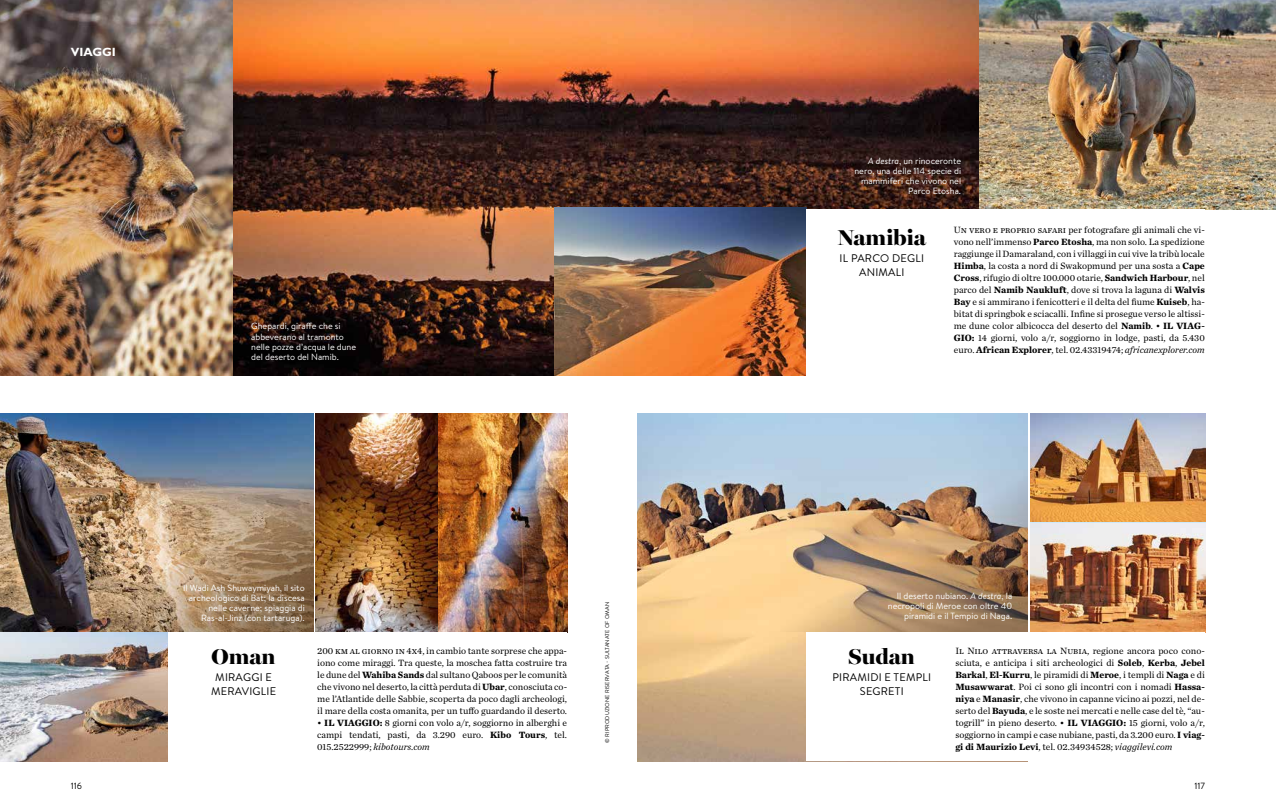
<style>
.page{position:relative;width:1276px;height:808px;background:#fff}
.page>*{position:absolute;margin:0;border:0;box-sizing:border-box;transform-origin:0 0}
.t1{font:900 21.5px "Miller Banner";color:#000}
.t2{font:700 12px "Gill Sans Std";color:#fff}
.t3{font:11px/14px "Brandon Text";letter-spacing:.02em;color:#000;text-align:center}
.t4{font:9.5px/12px "Chronicle Text G1";color:#000;text-align:justify}
.t5{font:9px/10px "Brandon Text";color:#fff;text-align:right}
.t6{font:9px "Brandon Text";color:#000}
.t7{font:5.5px "Brandon Grotesque";letter-spacing:.02em;color:#000}
.s1{font-style:italic}
.s2{font-weight:700}
</style>
<div class="page">
<img style="left:978px;top:0;width:298px;height:209px">
<img style="left:0;top:0;width:233px;height:376px">
<img style="left:233px;top:0;width:745px;height:376px">
<img style="left:555px;top:207px;width:251px;height:169px">
<img style="left:0;top:413px;width:313px;height:219px">
<img style="left:315px;top:413px;width:123px;height:219px">
<img style="left:438px;top:413px;width:129px;height:219px">
<img style="left:0;top:632px;width:168px;height:129px">
<img style="left:1030px;top:413px;width:175px;height:108px">
<img style="left:638px;top:413px;width:390px;height:348px">
<img style="left:1030px;top:523px;width:175px;height:109px">
<img style="left:66px;top:477px;width:247px;height:155px">
<img style="left:780px;top:477px;width:248px;height:155px">
<div style="left:806px;top:632px;width:399px;height:129px;background:#fff"></div>
<div style="left:806px;top:209px;width:399px;height:172px;background:#fff"></div>
<p class="t2" style="left:71px;top:45px;width:47px">VIAGGI</p>
<p class="t5" style="left:251px;top:321px;width:106px;text-align:left">Ghepardi, giraffe che si abbeverano al tramonto nelle pozze d’acqua le dune del deserto del Namib.</p>
<p class="t5" style="left:854px;top:156px;width:108px"><span class="s1">A destra</span>, un rinoceronte nero, una delle 114 specie di mammiferi che vivono nel<br>Parco Etosha.</p>
<h1 class="t1" style="left:837px;top:224px;width:90px">Namibia</h1>
<p class="t3" style="left:839px;top:250px;width:86px">IL PARCO DEGLI<br>ANIMALI</p>
<p class="t4" style="left:954px;top:223px;width:252px">Un vero e proprio safari per fotografare gli animali che vi&shy;vono nell’immenso <span class="s2">Parco Etosha</span>, ma non solo. La spedizione raggiunge il Damaraland, con i villaggi in cui vive la tribù locale <span class="s2">Himba</span>, la costa a nord di Swakopmund per una sosta a <span class="s2">Cape Cross</span>, rifugio di oltre 100.000 otarie, <span class="s2">Sandwich Harbour</span>, nel parco del <span class="s2">Namib Naukluft</span>, dove si trova la laguna di <span class="s2">Walvis Bay</span> e si ammirano i fenicotteri e il delta del fiume <span class="s2">Kuiseb</span>, ha&shy;bitat di springbok e sciacalli. Infine si prosegue verso le altissi&shy;me dune color albicocca del deserto del <span class="s2">Namib</span>. • <span class="s2">IL VIAG-GIO:</span> 14 giorni, volo a/r, soggiorno in lodge, pasti, da 5.430 euro. <span class="s2">African Explorer</span>, tel. 02.43319474; <span class="s1">africanexplorer.com</span></p>
<p class="t5" style="left:183px;top:582px;width:123px">Il Wadi Ash Shuwaymiyah, il sito archeologico di Bat; la discesa nelle caverne; spiaggia di<br>Ras-al-Jinz (con tartaruga).</p>
<p class="t5" style="left:888px;top:590px;width:126px">Il deserto nubiano. <span class="s1">A destra</span>, la necropoli di Meroe con oltre 40 piramidi e il Tempio di Naga.</p>
<p class="t7" style="left:603px;top:743px;width:142px;rotate:-90deg">© RIPRODUZIONE RISERVATA - SULTANATE OF OMAN</p>
<p class="t4" style="left:317px;top:644px;width:251px">200 km al giorno in 4x4, in cambio tante sorprese che appa&shy;iono come miraggi. Tra queste, la moschea fatta costruire tra le dune del <span class="s2">Wahiba Sands</span> dal sultano Qaboos per le comunità che vivono nel deserto, la città perduta di <span class="s2">Ubar</span>, conosciuta co&shy;me l’Atlantide delle Sabbie, scoperta da poco dagli archeologi, il mare della costa omanita, per un tuffo guardando il deserto.</p>
<p class="t4" style="left:317px;top:716px;width:251px">• <span class="s2">IL VIAGGIO:</span> 8 giorni con volo a/r, soggiorno in alberghi e campi tendati, pasti, da 3.290 euro. <span class="s2">Kibo Tours</span>, tel.<br>015.2522999; <span class="s1">kibotours.com</span></p>
<p class="t4" style="left:955px;top:644px;width:251px">Il Nilo attraversa la Nubia, regione ancora poco cono&shy;sciuta, e anticipa i siti archeologici di <span class="s2">Soleb</span>, <span class="s2">Kerba</span>, <span class="s2">Jebel Barkal</span>, <span class="s2">El-Kurru</span>, le piramidi di <span class="s2">Meroe</span>, i templi di <span class="s2">Naga</span> e di <span class="s2">Musawwarat</span>. Poi ci sono gli incontri con i nomadi <span class="s2">Hassa&shy;niya</span> e <span class="s2">Manasir</span>, che vivono in capanne vicino ai pozzi, nel de&shy;serto del <span class="s2">Bayuda</span>, e le soste nei mercati e nelle case del tè, “au&shy;togrill” in pieno deserto. • <span class="s2">IL VIAGGIO:</span> 15 giorni, volo a/r, soggiorno in campi e case nubiane, pasti, da 3.200 euro. <span class="s2">I viag&shy;gi di Maurizio Levi</span>, tel. 02.34934528; <span class="s1">viaggilevi.com</span></p>
<h1 class="t1" style="left:848px;top:644px;width:68px">Sudan</h1>
<p class="t3" style="left:832px;top:669px;width:100px">PIRAMIDI E TEMPLI<br>SEGRETI</p>
<h1 class="t1" style="left:211px;top:644px;width:66px">Oman</h1>
<p class="t3" style="left:211px;top:669px;width:67px">MIRAGGI E<br>MERAVIGLIE</p>
<p class="t6" style="left:71px;top:780px;width:13px">116</p>
<p class="t6" style="left:1194px;top:780px;width:12px">117</p>
</div>
